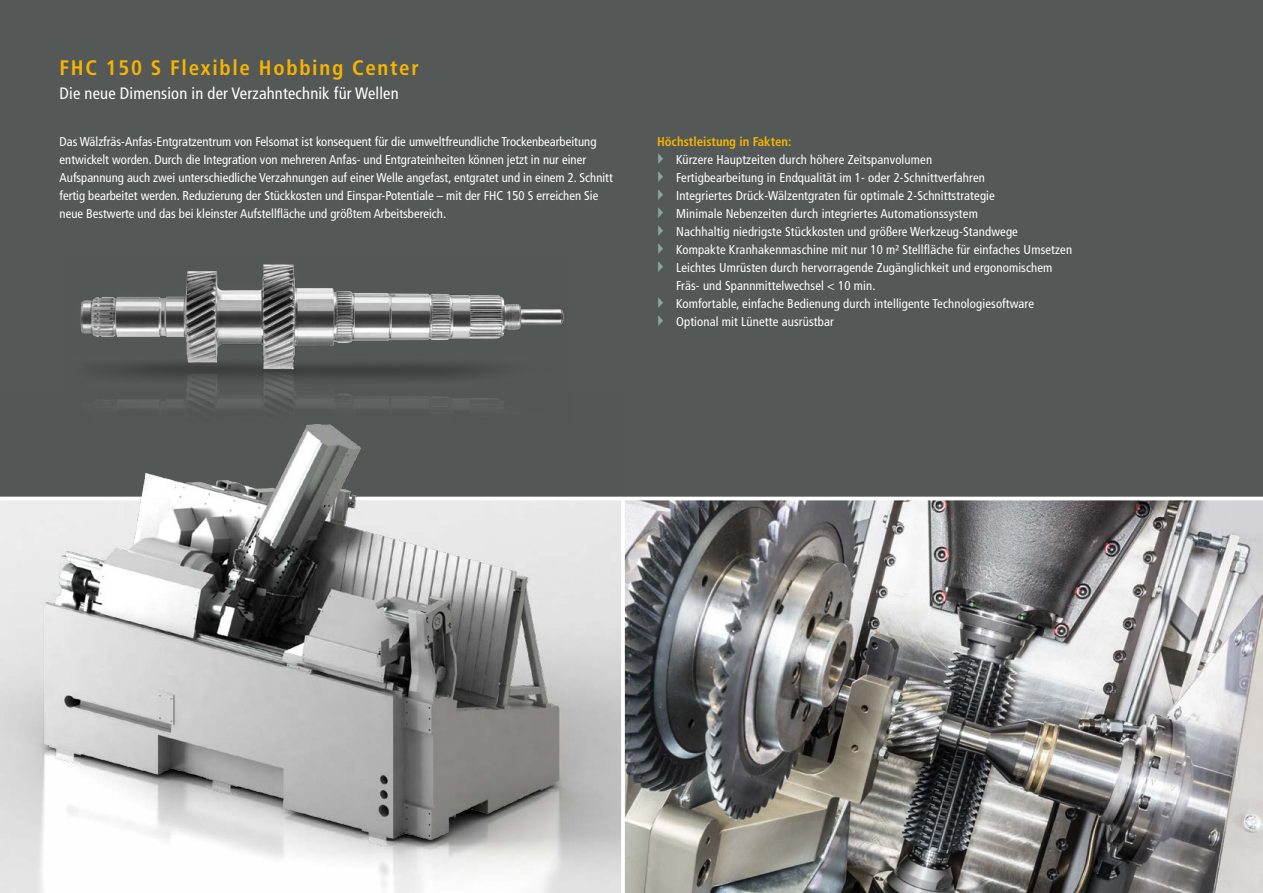
<style>
.page{position:relative;width:1263px;height:893px;background:#545856}
.page>*{position:absolute;margin:0;border:0;box-sizing:border-box;transform-origin:0 0}
.t1{font:700 condensed 21px "Frutiger LT Std";letter-spacing:.08em;color:#f5b400}
.t2{font:condensed 16.5px "Frutiger LT Std";letter-spacing:.01em;color:#fff}
.t3{font:condensed 12.75px/18px "Frutiger LT Std";letter-spacing:.01em;color:#fff}
.t4{font:700 condensed 12.75px "Frutiger LT Std";color:#f5b400}
</style>
<div class="page">
<img style="left:625px;top:500px;width:638px;height:393px">
<hr style="left:0;top:497px;width:1263px;height:3px;background:#fff">
<svg style="left:623px;top:500px;width:2px;height:393px"></svg>
<img style="left:0;top:428px;width:623px;height:465px">
<img style="left:80px;top:264px;width:484px;height:164px">
<h1 class="t1" style="left:60px;top:56px;width:361px">FHC 150 S Flexible Hobbing Center</h1>
<p class="t2" style="left:60px;top:84px;width:341px">Die neue Dimension in der Verzahntechnik für Wellen</p>
<p class="t3" style="left:60px;top:132px;width:555px">Das Wälzfräs-Anfas-Entgratzentrum von Felsomat ist konsequent für die umweltfreundliche Trockenbearbeitung entwickelt worden. Durch die Integration von mehreren Anfas- und Entgrateinheiten können jetzt in nur einer Aufspannung auch zwei unterschiedliche Verzahnungen auf einer Welle angefast, entgratet und in einem 2. Schnitt fertig bearbeitet werden. Reduzierung der Stückkosten und Einspar-Potentiale – mit der FHC 150 S erreichen Sie neue Bestwerte und das bei kleinster Aufstellfläche und größtem Arbeitsbereich.</p>
<p class="t4" style="left:657px;top:134px;width:136px">Höchstleistung in Fakten:</p>
<p class="t3" style="left:676px;top:150px;width:398px">Kürzere Hauptzeiten durch höhere Zeitspanvolumen<br>Fertigbearbeitung in Endqualität im 1- oder 2-Schnittverfahren<br>Integriertes Drück-Wälzentgraten für optimale 2-Schnittstrategie<br>Minimale Nebenzeiten durch integriertes Automationssystem<br>Nachhaltig niedrigste Stückkosten und größere Werkzeug-Standwege<br>Kompakte Kranhakenmaschine mit nur 10 m² Stellfläche für einfaches Umsetzen Leichtes Umrüsten durch hervorragende Zugänglichkeit und ergonomischem Fräs- und Spannmittelwechsel &lt; 10 min.<br>Komfortable, einfache Bedienung durch intelligente Technologiesoftware Optional mit Lünette ausrüstbar</p>
</div>
